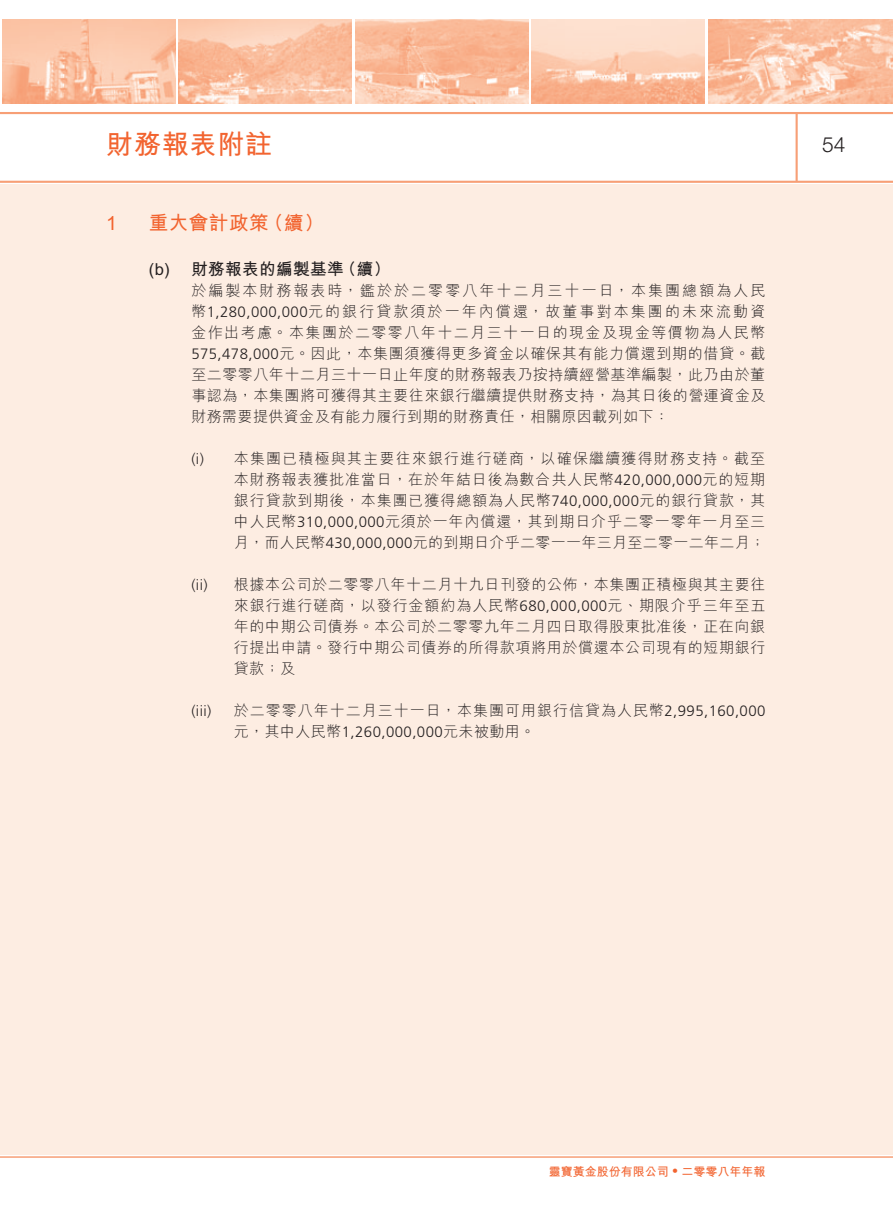
<style>
.page{position:relative;width:893px;height:1212px;background:#fff}
.page>*{position:absolute;margin:0;border:0;box-sizing:border-box;transform-origin:0 0}
.t1{font:700 27px "M Hei HK";letter-spacing:.03em;color:#f26430}
.t2{font:300 21px "Helvetica Neue LT Std";color:#231f20}
._01_C_Heading_Body{font:700 19.5px "M Hei HK";letter-spacing:.03em;color:#f26430}
._02_C_Subheading_Bod{font:700 16.5px "M Hei HK";letter-spacing:.03em;color:#231f20}
._00_C_Body_Text{font:300 15px/21px "M Hei HK";letter-spacing:.045em;color:#231f20;text-align:justify}
._00_C_Body_Text-2{font:300 15px "M Hei HK";letter-spacing:.065em;color:#231f20}
._00_C_Body_Text-3{font:300 15px "M Hei HK";letter-spacing:.08em;color:#231f20}
._00_C_Body_Text-4{font:300 15px "Frutiger LT Std";color:#231f20}
.t3{font:700 12px "M Hei HK";color:#f26430}
.s1{font-family:"Frutiger LT Std"}
.s2{font-family:"Helvetica Neue LT Std";font-weight:300}
</style>
<div class="page">
<hr style="left:796px;top:113px;width:2px;height:68px;background:#f79f76">
<div style="left:0;top:184px;width:893px;height:970px;background:#fdede2"></div>
<hr style="left:0;top:1156px;width:893px;height:2px;background:#f79f76">
<img style="left:3px;top:20px;width:172px;height:83px">
<img style="left:179px;top:20px;width:173px;height:83px">
<img style="left:355px;top:20px;width:173px;height:83px">
<img style="left:532px;top:20px;width:173px;height:83px">
<img style="left:708px;top:20px;width:185px;height:83px">
<hr style="left:0;top:112px;width:893px;height:2px;background:#f79f76">
<hr style="left:0;top:181px;width:893px;height:2px;background:#f79f76">
<p class="t1" style="left:106px;top:124px;width:167px">財務報表附註</p>
<p class="_01_C_Heading_Body" style="left:106px;top:209px;width:12px">1</p>
<p class="_01_C_Heading_Body" style="left:149px;top:209px;width:121px">重大會計政策</p>
<p class="_01_C_Heading_Body" style="left:264px;top:209px;width:61px">（續(</p>
<p class="_02_C_Subheading_Bod" style="left:149px;top:257px;width:23px">b( )</p>
<p class="_02_C_Subheading_Bod" style="left:191px;top:257px;width:154px">財務報表的編製基準</p>
<p class="_02_C_Subheading_Bod" style="left:340px;top:257px;width:52px">（續(</p>
<p class="_00_C_Body_Text" style="left:191px;top:279px;width:576px">於編製本財務報表時，鑑於於二零零八年十二月三十一日，本集團總額為人民幣<span class="s1">1,280,000,000</span>元的銀行貸款須於一年內償還，故董事對本集團的未來流動資金作出考慮。本集團於二零零八年十二月三十一日的現金及現金等價物為人民幣<span class="s1">575,478,000</span>元。因此，本集團須獲得更多資金以確保其有能力償還到期的借貸。截至二零零八年十二月三十一日止年度的財務報表乃按持續經營基準編製，此乃由於董事認為，本集團將可獲得其主要往來銀行繼續提供財務支持，為其日後的營運資金及財務需要提供資金及有能力履行到期的財務責任，相關原因載列如下：</p>
<p class="_00_C_Body_Text-3" style="left:234px;top:448px;width:533px">本集團已積極與其主要往來銀行進行磋商，以確保繼續獲得財務支持。截至</p>
<p class="_00_C_Body_Text-4" style="left:191px;top:450px;width:14px">)i(</p>
<p class="_00_C_Body_Text-4" style="left:191px;top:576px;width:18px">)i i(</p>
<p class="_00_C_Body_Text-4" style="left:191px;top:702px;width:22px">(iii)</p>
<p class="_00_C_Body_Text" style="left:234px;top:468px;width:533px">本財務報表獲批准當日，在於年結日後為數合共人民幣<span class="s1">420,000,000</span>元的短期銀行貸款到期後，本集團已獲得總額為人民幣<span class="s1">740,000,000</span>元的銀行貸款，其中人民幣<span class="s1">310,000,000</span>元須於一年內償還，其到期日介乎二零一零年一月至三月，而人民幣<span class="s1">430,000,000</span>元的到期日介乎二零一一年三月至二零一二年二月;</p>
<p class="_00_C_Body_Text" style="left:234px;top:573px;width:533px">根據本公司於二零零八年十二月十九日刊發的公佈，本集團正積極與其主要往</p>
<p class="_00_C_Body_Text" style="left:234px;top:594px;width:533px">來銀行進行磋商，以發行金額約為人民幣<span class="s1">680,000,000</span>元、期限介乎三年至五年的中期公司債券。本公司於二零零九年二月四日取得股東批准後，正在向銀行提出申請。發行中期公司債券的所得款項將用於償還本公司現有的短期銀行貸款；及</p>
<p class="_00_C_Body_Text-2" style="left:234px;top:700px;width:533px">於二零零八年十二月三十一日，本集團可用銀行信貸為人民幣<span class="s1">2,995,160,000</span></p>
<p class="_00_C_Body_Text" style="left:234px;top:720px;width:303px">元，其中人民幣<span class="s1">1,260,000,000</span>元未被動用。</p>
<p class="t2" style="left:822px;top:132px;width:25px">54</p>
<p class="t3" style="left:549px;top:1163px;width:218px">靈寶黃金股份有限公司 <span class="s2">•</span> 二零零八年年報</p>
</div>
